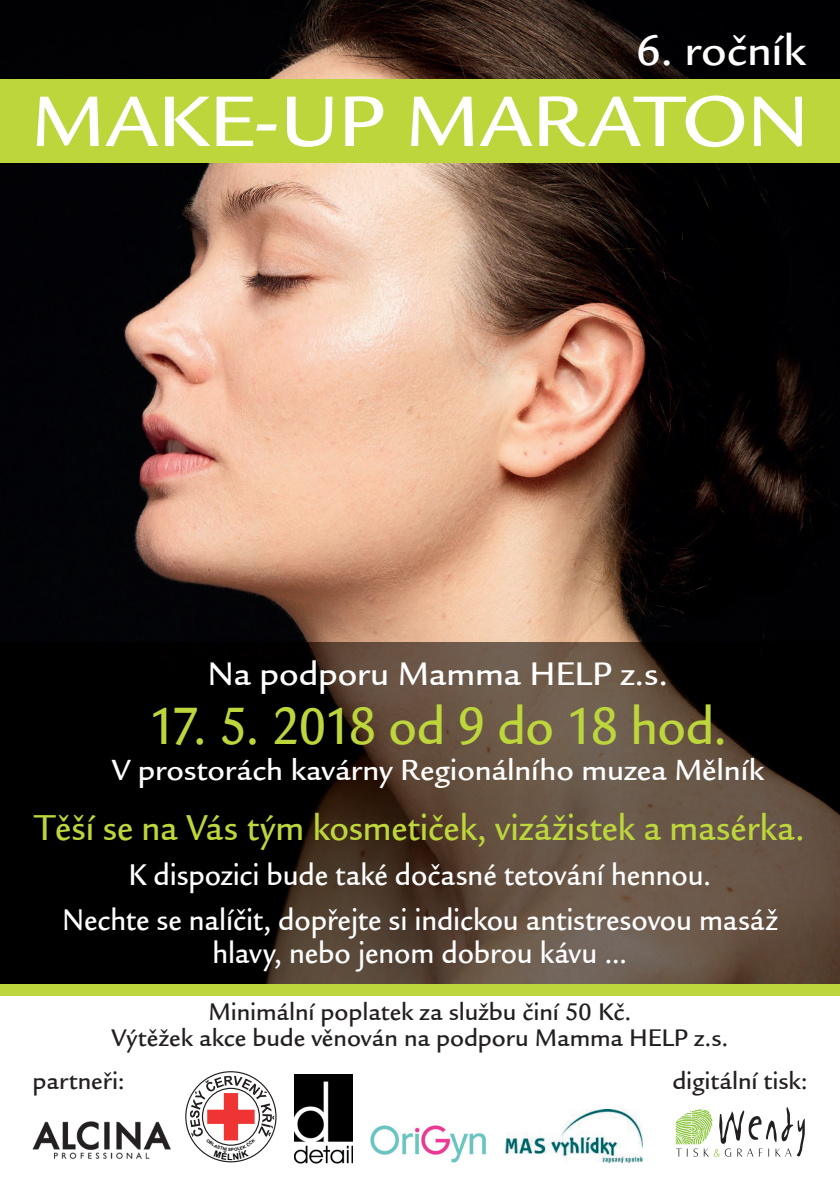
<style>
.page{position:relative;width:840px;height:1191px;background:#fff}
.page>*{position:absolute;margin:0;border:0;box-sizing:border-box;transform-origin:0 0}
.t1{font:500 74px "Legacy San Itc T";letter-spacing:-.01em;color:#fff;scale:1.08 1}
.t2{font:500 54px "Legacy San Itc T";letter-spacing:-.03em;color:#bdd63c;scale:.91 1}
.t3{font:500 44px "Legacy San Itc T";color:#fff}
.t4{font:500 37px "Legacy San Itc T";letter-spacing:.005em;color:#bdd63c;scale:.91 1}
.t5{font:500 33.6px "Legacy San Itc T";letter-spacing:-.005em;color:#fff}
.t6{font:500 30.8px/45px "Legacy San Itc T";letter-spacing:-.005em;color:#fff;text-align:center;scale:.91 1}
.t7{font:500 30px "Legacy San Itc T";color:#fff}
.t8{font:500 24.8px/26px "Legacy San Itc T";color:#231f20;text-align:center}
</style>
<div class="page">
<img style="left:0;top:0;width:839px;height:643px">
<img style="left:0;top:643px;width:839px;height:341px">
<div style="left:0;top:79px;width:839px;height:84px;background:#bdd63c"></div>
<div style="left:0;top:984px;width:839px;height:11px;background:#bdd63c"></div>
<img style="left:32px;top:1121px;width:139px;height:39px">
<img style="left:505px;top:1109px;width:136px;height:53px">
<img style="left:294px;top:1074px;width:58px;height:89px">
<img style="left:370px;top:1125px;width:116px;height:38px">
<svg style="left:675px;top:1107px;width:129px;height:49px"></svg>
<svg style="left:185px;top:1071px;width:91px;height:91px"></svg>
<h3 class="t3" style="left:635px;top:24px;width:171px">6. ročník</h3>
<h1 class="t1" style="left:31px;top:76px;width:722px">MAKE-UP MARATON</h1>
<p class="t5" style="left:207px;top:653px;width:462px">Na podporu Mamma HELP z.s.</p>
<h2 class="t2" style="left:148px;top:692px;width:637px">17. 5. 2018 od 9 do 18 hod.</h2>
<p class="t7" style="left:112px;top:751px;width:653px">V prostorách kavárny Regionálního muzea Mělník</p>
<p class="t4" style="left:35px;top:805px;width:847px">Těší se na Vás tým kosmetiček, vizážistek a masérka.</p>
<p class="t6" style="left:62px;top:852px;width:786px">K dispozici bude také dočasné tetování hennou.<br>Nechte se nalíčit, dopřejte si indickou antistresovou masáž</p>
<p class="t6" style="left:212px;top:931px;width:457px">hlavy, nebo jenom dobrou kávu ...</p>
<p class="t8" style="left:111px;top:998px;width:618px">Minimální poplatek za službu činí 50 Kč.<br>Výtěžek akce bude věnován na podporu Mamma HELP z.s.</p>
<p class="t8" style="left:33px;top:1068px;width:93px">partneři:</p>
<p class="t8" style="left:672px;top:1067px;width:137px">digitální tisk:</p>
</div>
